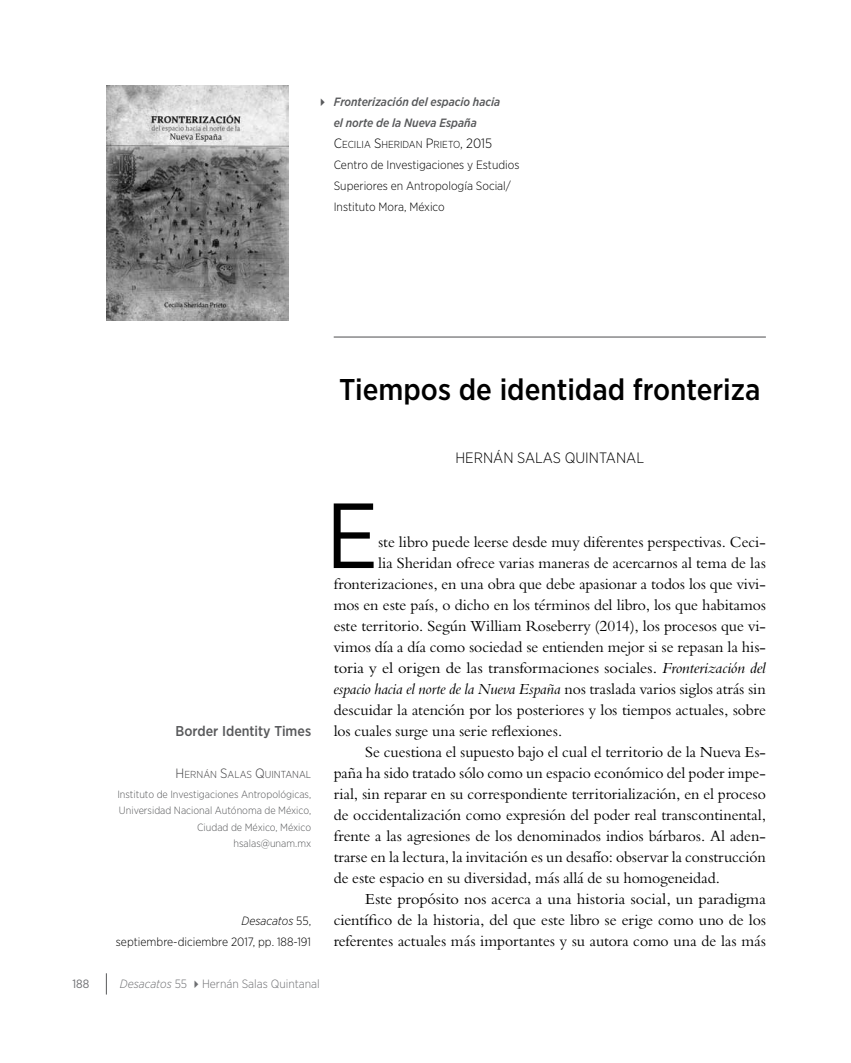
<style>
.page{position:relative;width:851px;height:1063px;background:#fff}
.page>*{position:absolute;margin:0;border:0;box-sizing:border-box;transform-origin:0 0}
.t1{font:92.25px "Gotham Narrow";color:#000}
.t2{font:500 30px "Gotham Narrow";color:#000}
.t3{font:15px "Bergamo Std";color:#000}
.t4{font:italic 15px "Bergamo Std";color:#000}
.t5{font:15px "Bergamo Std";color:#000;scale:1.05 1}
.t6{font:15px "Bergamo Std";color:#000;scale:1.04 1}
.t7{font:300 15px "Gotham Narrow";color:#000}
.t8{font:500 14.25px "Gotham Narrow";color:#58595b}
.t9{font:300 12px/21px "Gotham Narrow";color:#000;text-align:right}
.t10{font:italic 500 12px "Gotham Narrow";color:#58595b}
.t11{font:300 12px "Gotham Narrow";color:#6d6e71}
.t12{font:12px "Gotham Narrow";color:#6d6e71}
.t13{font:300 10.5px/16.5px "Gotham Narrow";color:#58595b;text-align:right}
.t14{font:300 10.2px "Gotham Narrow";color:#000}
.t15{font:300 10.2px "Gotham Narrow";color:#414042}
.s1{font-size:13.5px}
.s2{font-style:italic}
.s3{font-style:normal}
</style>
<div class="page">
<svg style="left:106px;top:973px;width:1px;height:22px"></svg>
<hr style="left:333px;top:337px;width:432px;height:1px;background:#4d4d4f">
<img style="left:106px;top:85px;width:183px;height:235px">
<p class="t10" style="left:316px;top:94px;width:185px">✔ Fronterización del espacio hacia</p>
<p class="t10" style="left:333px;top:115px;width:144px">el norte de la Nueva España</p>
<p class="t14" style="left:333px;top:138px;width:160px"><span class="s1">C</span>ECILIA <span class="s1">S</span>H ERIDAN <span class="s1">P</span>RIETO<span class="s1">, 2015</span></p>
<p class="t9" style="left:333px;top:154px;width:187px;text-align:left">Centro de Investigaciones y Estudios<br>Superiores en Antropología Social/<br>Instituto Mora, México</p>
<h2 class="t2" style="left:339px;top:370px;width:423px">Tiempos de identidad fronteriza</h2>
<p class="t7" style="left:455px;top:449px;width:162px">Hernán Salas Quintana</p>
<p class="t7" style="left:636px;top:449px;width:9px">l</p>
<p class="t8" style="left:176px;top:722px;width:137px">Border Identity Times</p>
<p class="t15" style="left:176px;top:768px;width:137px"><span class="s1">H</span>ERNÁN <span class="s1">S</span>ALAS <span class="s1">Q</span>UINTANAL</p>
<p class="t13" style="left:117px;top:785px;width:195px">Instituto de Investigaciones Antropológicas, Universidad Nacional Autónoma de México, Ciudad de México, México hsalas@unam.mx</p>
<p class="t9" style="left:116px;top:910px;width:197px"><span class="s2">Desacatos</span> 55,<br>septiembre-diciembre 2017, pp. 188-191</p>
<p class="t12" style="left:72px;top:976px;width:18px">188</p>
<p class="t11" style="left:120px;top:976px;width:201px"><span class="s2">Desacatos</span> 55 ✔Hernán Salas Quintanal</p>
<h1 class="t1" style="left:326px;top:478px;width:54px">E</h1>
<p class="t3" style="left:378px;top:533px;width:389px">ste libro puede leerse desde muy diferentes perspectivas. Ceci-</p>
<p class="t3" style="left:378px;top:554px;width:389px">lia Sheridan ofrece varias maneras de acercarnos al tema de las</p>
<p class="t3" style="left:333px;top:575px;width:433px">fronterizaciones, en una obra que debe apasionar a todos los que vivi-</p>
<p class="t3" style="left:333px;top:596px;width:433px">mos en este país, o dicho en los términos del libro, los que habitamos</p>
<p class="t3" style="left:333px;top:617px;width:433px">este territorio. Según William Roseberry (2014), los procesos que vi-</p>
<p class="t3" style="left:333px;top:638px;width:433px">vimos día a día como sociedad se entienden mejor si se repasan la his-</p>
<p class="t5" style="left:333px;top:659px;width:413px">toria y el origen de las transformaciones sociales. <span class="s2">Fronterización del</span></p>
<p class="t4" style="left:333px;top:680px;width:433px">espacio hacia el norte de la Nueva España <span class="s3">nos traslada varios siglos atrás sin</span></p>
<p class="t3" style="left:333px;top:701px;width:433px">descuidar la atención por los posteriores y los tiempos actuales, sobre</p>
<p class="t3" style="left:333px;top:722px;width:230px">los cuales surge una serie reflexiones.</p>
<p class="t3" style="left:365px;top:743px;width:402px">Se cuestiona el supuesto bajo el cual el territorio de la Nueva Es-</p>
<p class="t3" style="left:333px;top:764px;width:433px">paña ha sido tratado sólo como un espacio económico del poder impe-</p>
<p class="t3" style="left:333px;top:785px;width:433px">rial, sin reparar en su correspondiente territorialización, en el proceso</p>
<p class="t3" style="left:333px;top:806px;width:433px">de occidentalización como expresión del poder real transcontinental,</p>
<p class="t3" style="left:333px;top:827px;width:433px">frente a las agresiones de los denominados indios bárbaros. Al aden-</p>
<p class="t3" style="left:333px;top:848px;width:433px">trarse en la lectura, la invitación es un desafío: observar la construcción</p>
<p class="t3" style="left:333px;top:869px;width:388px">de este espacio en su diversidad, más allá de su homogeneidad.</p>
<p class="t6" style="left:365px;top:890px;width:386px">Este propósito nos acerca a una historia social, un paradigma</p>
<p class="t3" style="left:333px;top:911px;width:433px">científico de la historia, del que este libro se erige como uno de los</p>
<p class="t3" style="left:333px;top:932px;width:433px">referentes actuales más importantes y su autora como una de las más</p>
</div>
